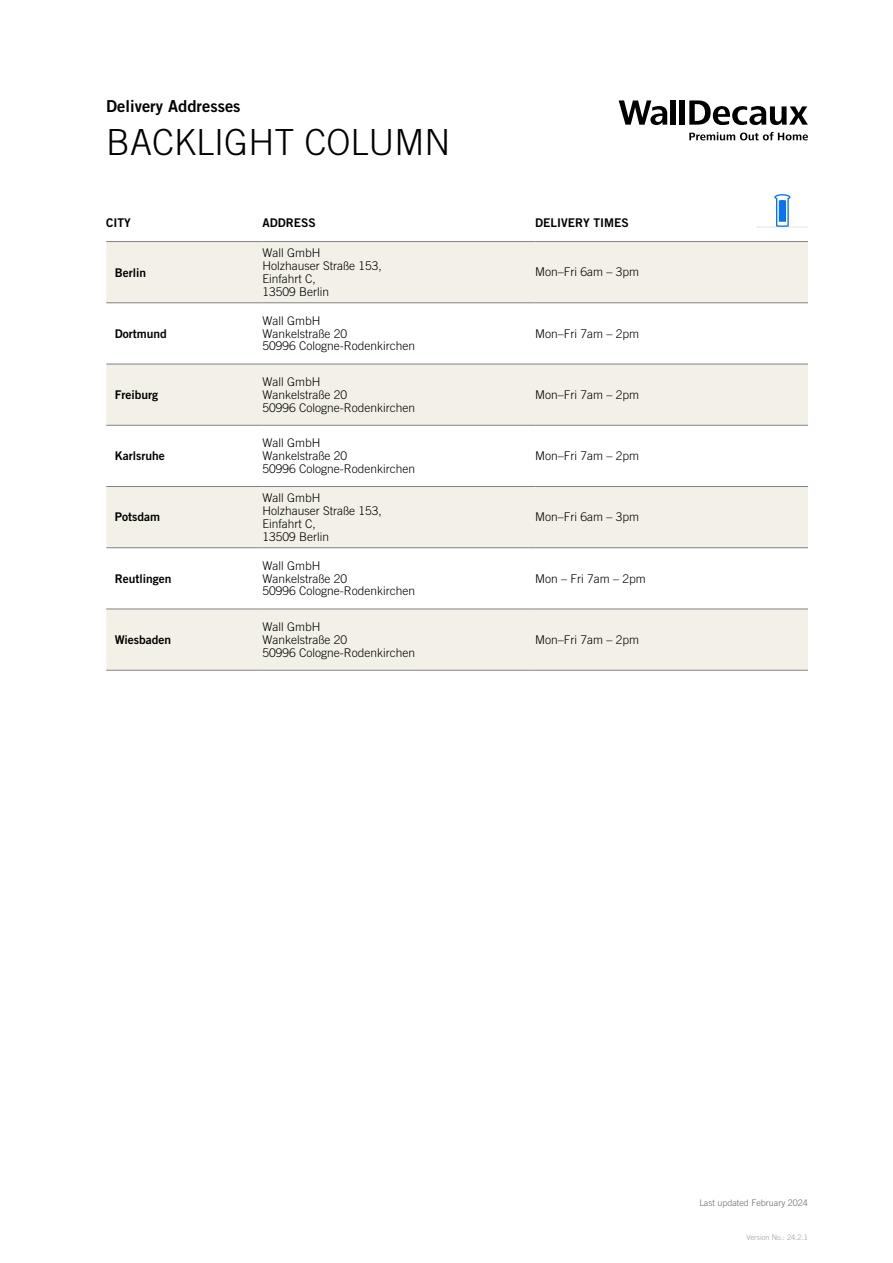
<style>
.page{position:relative;width:893px;height:1263px;background:#fff}
.page>*{position:absolute;margin:0;border:0;box-sizing:border-box;transform-origin:0 0}
.t1{font:300 36px "Trade Gothic LT Std";color:#000}
.t2{font:16.5px "Trade Gothic LT Std Bd 2";color:#000}
.t3{font:300 12px/12.8px "Trade Gothic LT Std";color:#000}
.t4{font:12px "Trade Gothic LT Std Bd 2";color:#000}
.t5{font:300 9px "Trade Gothic LT Std";color:#626969}
.t6{font:300 7.5px "Trade Gothic LT Std";color:#9d9d9c}
</style>
<div class="page">
<div style="left:671px;top:100px;width:5px;height:25px;background:#000"></div>
<div style="left:679px;top:100px;width:5px;height:25px;background:#000"></div>
<svg style="left:689px;top:100px;width:119px;height:25px"></svg>
<svg style="left:619px;top:100px;width:48px;height:25px"></svg>
<svg style="left:689px;top:132px;width:119px;height:8px"></svg>
<svg style="left:106px;top:242px;width:702px;height:305px;fill:#f3f1e7"></svg>
<svg style="left:106px;top:303px;width:702px;height:61px"></svg>
<div style="left:106px;top:610px;width:702px;height:60px;background:#f3f1e7"></div>
<hr style="left:106px;top:241px;width:157px;height:1px;background:#828282">
<hr style="left:263px;top:241px;width:272px;height:1px;background:#828282">
<hr style="left:535px;top:241px;width:273px;height:1px;background:#828282">
<hr style="left:106px;top:302px;width:157px;height:1px;background:#828282">
<hr style="left:263px;top:302px;width:272px;height:1px;background:#828282">
<hr style="left:535px;top:302px;width:273px;height:1px;background:#828282">
<hr style="left:106px;top:364px;width:157px;height:1px;background:#828282">
<hr style="left:263px;top:364px;width:272px;height:1px;background:#828282">
<hr style="left:535px;top:364px;width:273px;height:1px;background:#828282">
<hr style="left:106px;top:425px;width:157px;height:1px;background:#828282">
<hr style="left:263px;top:425px;width:272px;height:1px;background:#828282">
<hr style="left:535px;top:425px;width:273px;height:1px;background:#828282">
<hr style="left:106px;top:486px;width:157px;height:1px;background:#828282">
<hr style="left:263px;top:486px;width:272px;height:1px;background:#828282">
<hr style="left:535px;top:486px;width:273px;height:1px;background:#828282">
<hr style="left:106px;top:547px;width:157px;height:1px;background:#828282">
<hr style="left:263px;top:547px;width:272px;height:1px;background:#828282">
<hr style="left:535px;top:547px;width:273px;height:1px;background:#828282">
<hr style="left:106px;top:609px;width:157px;height:1px;background:#828282">
<hr style="left:263px;top:609px;width:272px;height:1px;background:#828282">
<hr style="left:535px;top:609px;width:273px;height:1px;background:#828282">
<hr style="left:106px;top:670px;width:157px;height:1px;background:#828282">
<hr style="left:263px;top:670px;width:272px;height:1px;background:#828282">
<hr style="left:535px;top:670px;width:273px;height:1px;background:#828282">
<hr style="left:757px;top:226px;width:51px;height:2px;background:#f2f2e8">
<svg style="left:774px;top:194px;width:16px;height:33px"></svg>
<h2 class="t2" style="left:106px;top:95px;width:136px">Delivery Addresses</h2>
<h1 class="t1" style="left:106px;top:121px;width:346px">BACKLIGHT COLUMN</h1>
<p class="t4" style="left:106px;top:215px;width:26px">CITY</p>
<p class="t4" style="left:263px;top:215px;width:55px">ADDRESS</p>
<p class="t4" style="left:535px;top:215px;width:95px">DELIVERY TIMES</p>
<p class="t4" style="left:115px;top:265px;width:33px">Berlin</p>
<p class="t3" style="left:263px;top:247px;width:121px">Wall GmbH<br>Holzhauser Straße 153,<br>Einfahrt C,<br>13509 Berlin</p>
<p class="t3" style="left:535px;top:266px;width:106px">Mon–Fri 6am – 3pm</p>
<p class="t4" style="left:115px;top:326px;width:54px">Dortmund</p>
<p class="t3" style="left:263px;top:314px;width:154px">Wall GmbH<br>Wankelstraße 20<br>50996 Cologne-Rodenkirchen</p>
<p class="t3" style="left:535px;top:327px;width:106px">Mon–Fri 7am – 2pm</p>
<p class="t4" style="left:115px;top:387px;width:45px">Freiburg</p>
<p class="t3" style="left:263px;top:375px;width:154px">Wall GmbH<br>Wankelstraße 20<br>50996 Cologne-Rodenkirchen</p>
<p class="t3" style="left:535px;top:388px;width:106px">Mon–Fri 7am – 2pm</p>
<p class="t4" style="left:115px;top:448px;width:52px">Karlsruhe</p>
<p class="t3" style="left:263px;top:437px;width:154px">Wall GmbH<br>Wankelstraße 20<br>50996 Cologne-Rodenkirchen</p>
<p class="t3" style="left:535px;top:449px;width:106px">Mon–Fri 7am – 2pm</p>
<p class="t4" style="left:115px;top:510px;width:47px">Potsdam</p>
<p class="t3" style="left:263px;top:491px;width:121px">Wall GmbH<br>Holzhauser Straße 153,<br>Einfahrt C,<br>13509 Berlin</p>
<p class="t3" style="left:535px;top:511px;width:106px">Mon–Fri 6am – 3pm</p>
<p class="t4" style="left:115px;top:571px;width:58px">Reutlingen</p>
<p class="t3" style="left:263px;top:559px;width:154px">Wall GmbH<br>Wankelstraße 20<br>50996 Cologne-Rodenkirchen</p>
<p class="t3" style="left:535px;top:572px;width:112px">Mon – Fri 7am – 2pm</p>
<p class="t4" style="left:115px;top:632px;width:58px">Wiesbaden</p>
<p class="t3" style="left:263px;top:620px;width:154px">Wall GmbH<br>Wankelstraße 20<br>50996 Cologne-Rodenkirchen</p>
<p class="t3" style="left:535px;top:633px;width:106px">Mon–Fri 7am – 2pm</p>
<p class="t5" style="left:699px;top:1197px;width:110px">Last updated February 2024</p>
<p class="t6" style="left:746px;top:1233px;width:63px">Version No.: 24.2.1</p>
</div>
